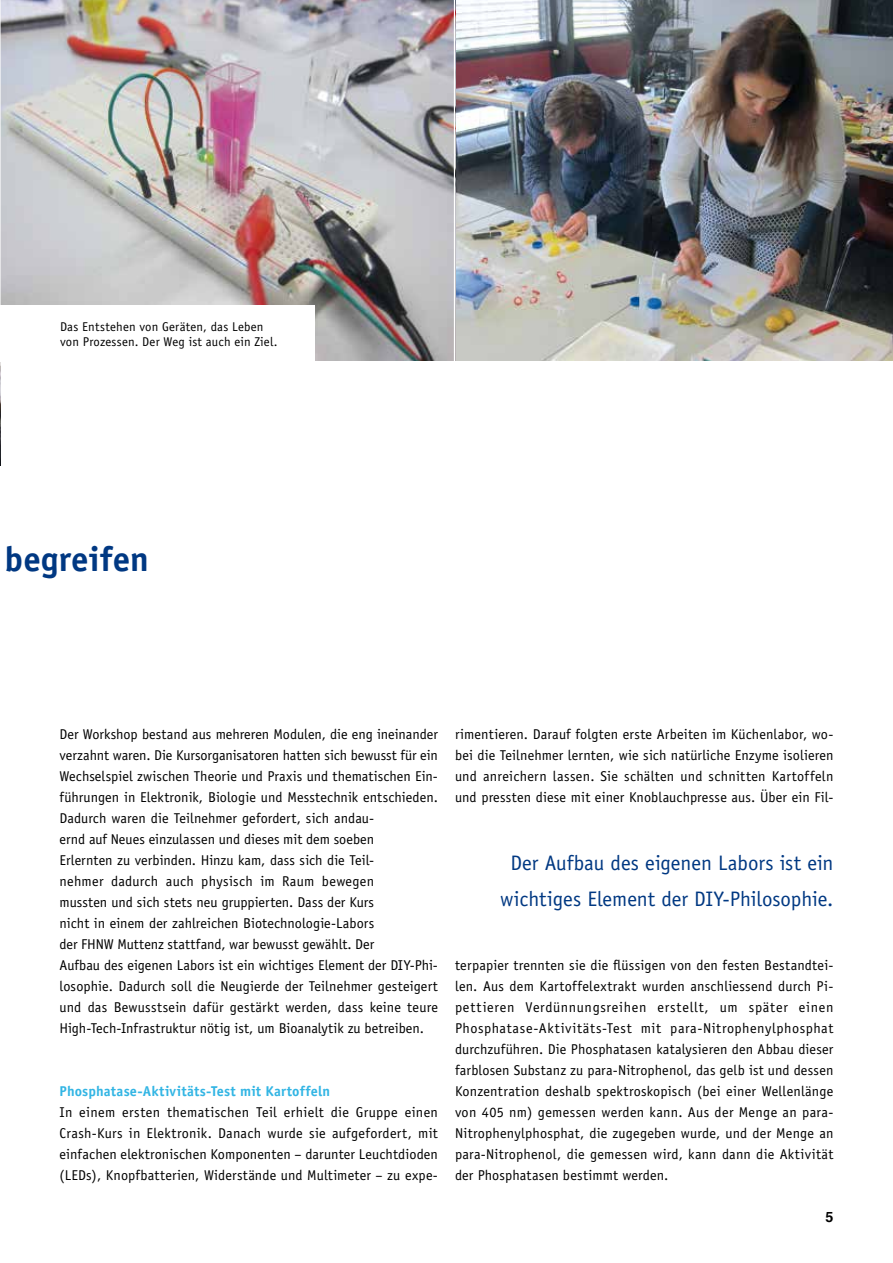
<style>
.page{position:relative;width:893px;height:1263px;background:#fff}
.page>*{position:absolute;margin:0;border:0;box-sizing:border-box;transform-origin:0 0}
.t1{font:700 34.8px "Officina Sans";letter-spacing:.005em;color:#003882}
.t2{font:21px/35.5px "Officina Sans";letter-spacing:-.005em;color:#003882;text-align:center}
.t3{font:14.25px/21px "Officina Sans";letter-spacing:.005em;color:#000;text-align:justify}
.t4{font:700 14.25px "Officina Sans";letter-spacing:.01em;color:#32b5e4}
.t5{font:700 14.25px "Helvetica";color:#000}
.t6{font:12.75px/15.3px "Officina Sans";letter-spacing:.015em;color:#000}
</style>
<div class="page">
<img style="left:455px;top:0;width:438px;height:361px">
<img style="left:0;top:366px;width:1px;height:100px">
<img style="left:1px;top:0;width:453px;height:361px">
<div style="left:1px;top:305px;width:314px;height:57px;background:#fff"></div>
<p class="t6" style="left:60px;top:319px;width:219px">Das Entstehen von Geräten, das Leben von Prozessen. Der Weg ist auch ein Ziel.</p>
<h1 class="t1" style="left:4px;top:537px;width:146px">begreifen</h1>
<p class="t3" style="left:60px;top:723px;width:380px;text-align:left">Der Workshop bestand aus mehreren Modulen, die eng ineinander verzahnt waren. Die Kursorganisatoren hatten sich bewusst für ein Wechselspiel zwischen Theorie und Praxis und thematischen Ein&shy;führungen in Elektronik, Biologie und Messtechnik entschieden.<br>Dadurch waren die Teilnehmer gefordert, sich andau-<br>ernd auf Neues einzulassen und dieses mit dem soeben<br>Erlernten zu verbinden. Hinzu kam, dass sich die Teil-<br>nehmer dadurch auch physisch im Raum bewegen<br>mussten und sich stets neu gruppierten. Dass der Kurs<br>nicht in einem der zahlreichen Biotechnologie-Labors<br>der FHNW Muttenz stattfand, war bewusst gewählt. Der<br>Aufbau des eigenen Labors ist ein wichtiges Element der DIY-Phi&shy;losophie. Dadurch soll die Neugierde der Teilnehmer gesteigert und das Bewusstsein dafür gestärkt werden, dass keine teure High-Tech-Infrastruktur nötig ist, um Bioanalytik zu betreiben.</p>
<p class="t4" style="left:60px;top:1082px;width:272px">Phosphatase-Aktivitäts-Test mit Kartoffeln</p>
<p class="t3" style="left:60px;top:1101px;width:380px">In einem ersten thematischen Teil erhielt die Gruppe einen Crash-Kurs in Elektronik. Danach wurde sie aufgefordert, mit einfachen elektronischen Komponenten – darunter Leuchtdioden (LEDs), Knopfbatterien, Widerstände und Multimeter – zu expe-</p>
<p class="t3" style="left:455px;top:723px;width:380px">rimentieren. Darauf folgten erste Arbeiten im Küchenlabor, wo&shy;bei die Teilnehmer lernten, wie sich natürliche Enzyme isolieren und anreichern lassen. Sie schälten und schnitten Kartoffeln und pressten diese mit einer Knoblauchpresse aus. Über ein Fil-</p>
<h2 class="t2" style="left:500px;top:845px;width:335px">Der Aufbau des eigenen Labors ist ein wichtiges Element der DIY-Philosophie.</h2>
<p class="t3" style="left:455px;top:954px;width:380px">terpapier trennten sie die flüssigen von den festen Bestandtei&shy;len. Aus dem Kartoffelextrakt wurden anschliessend durch Pi&shy;pettieren Verdünnungsreihen erstellt, um später einen Phosphatase-Aktivitäts-Test mit para-Nitrophenylphosphat durchzuführen. Die Phosphatasen katalysieren den Abbau dieser farblosen Substanz zu para-Nitrophenol, das gelb ist und dessen Konzentration deshalb spektroskopisch (bei einer Wellenlänge von 405 nm) gemessen werden kann. Aus der Menge an para-Nitrophenylphosphat, die zugegeben wurde, und der Menge an para-Nitrophenol, die gemessen wird, kann dann die Aktivität der Phosphatasen bestimmt werden.</p>
<p class="t5" style="left:825px;top:1205px;width:9px">5</p>
</div>
